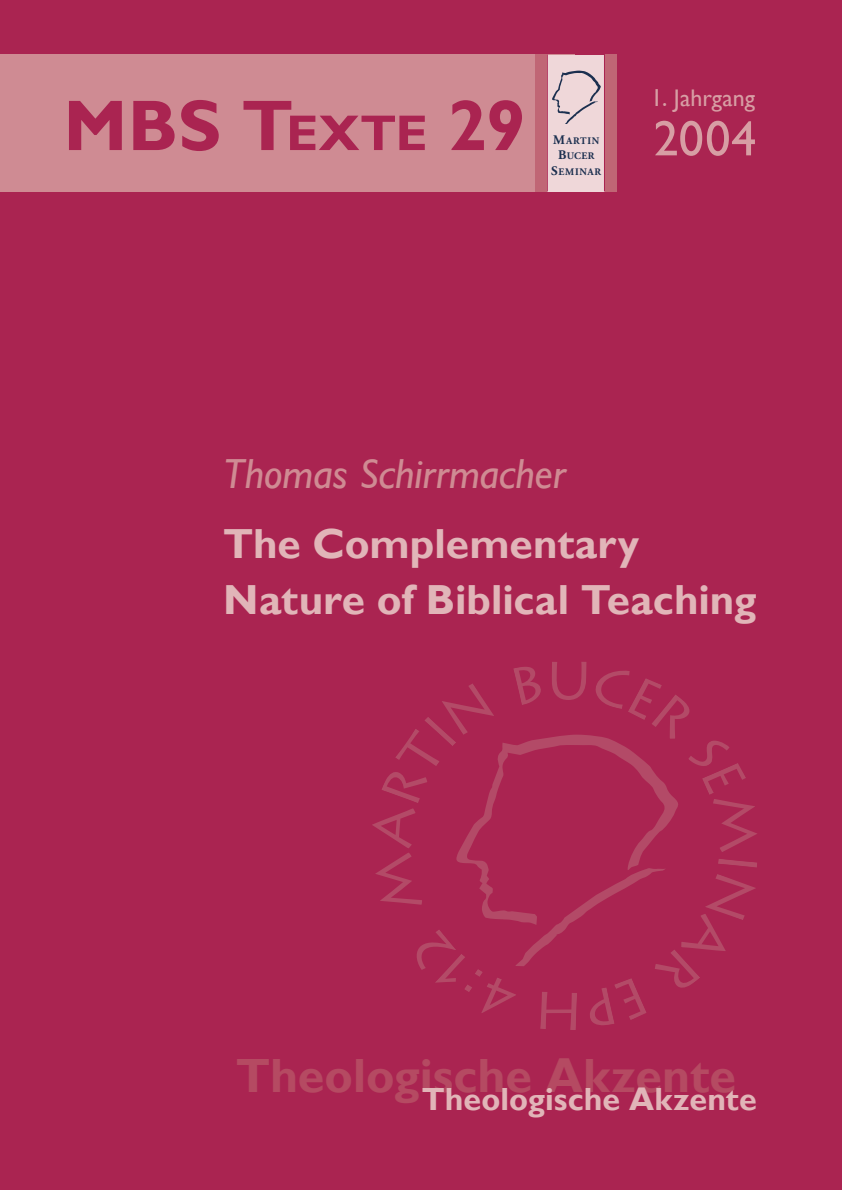
<style>
.page{position:relative;width:842px;height:1191px;background:#fff}
.page>*{position:absolute;margin:0;border:0;box-sizing:border-box;transform-origin:0 0}
.t1{font:700 72px "Gill Sans";color:#aa2451}
.t2{font:50px "Gill Sans";color:#d79ea4}
.t3{font:700 48px "Gill Sans";color:#b54a62}
.t4{font:700 42px/56px "Gill Sans";color:#e1b5b8}
.t5{font:italic 42px "Gill Sans";letter-spacing:-.005em;color:#cf8b93}
.t6{font:700 32px "Gill Sans";color:#e1b5b8}
.t7{font:24px "Gill Sans";color:#d79ea4}
.t8{font:700 10px/15.8px "Adobe Garamond";letter-spacing:.07em;color:#1b2f4f;text-align:center}
.s1{font-size:50.4px}
.s2{font-size:13px}
</style>
<div class="page">
<div style="left:0;top:0;width:842px;height:1190px;background:#aa2451"></div>
<div style="left:0;top:54px;width:574px;height:137px;background:#cf8b93"></div>
<div style="left:540px;top:55px;width:72px;height:136px;background:#efd7d9"></div>
<hr style="left:546px;top:54px;width:2px;height:137px;background:#aa2451">
<hr style="left:604px;top:54px;width:1px;height:137px;background:#aa2451">
<div style="left:535px;top:54px;width:11px;height:137px;background:#c06675"></div>
<div style="left:605px;top:54px;width:12px;height:137px;background:#c06675"></div>
<svg style="left:552px;top:71px;width:49px;height:53px"></svg>
<svg style="left:456px;top:734px;width:222px;height:232px"></svg>
<h1 class="t1" style="left:63px;top:83px;width:464px">MBS T<span class="s1">EXTE</span> 29</h1>
<p class="t8" style="left:551px;top:133px;width:52px"><span class="s2">M</span>ARTIN<br><span class="s2">B</span>UCER<br><span class="s2">S</span>EMINAR</p>
<p class="t7" style="left:651px;top:84px;width:105px">1. Jahrgang</p>
<p class="t2" style="left:653px;top:109px;width:104px">2004</p>
<p class="t5" style="left:223px;top:450px;width:344px">Thomas Schirrmacher</p>
<p class="t4" style="left:223px;top:516px;width:535px">The Complementary<br>Nature of Biblical Teaching</p>
<p class="t3" style="left:236px;top:1047px;width:502px">Theologische Akzente</p>
<p class="t6" style="left:422px;top:1079px;width:336px">Theologische Akzente</p>
</div>
